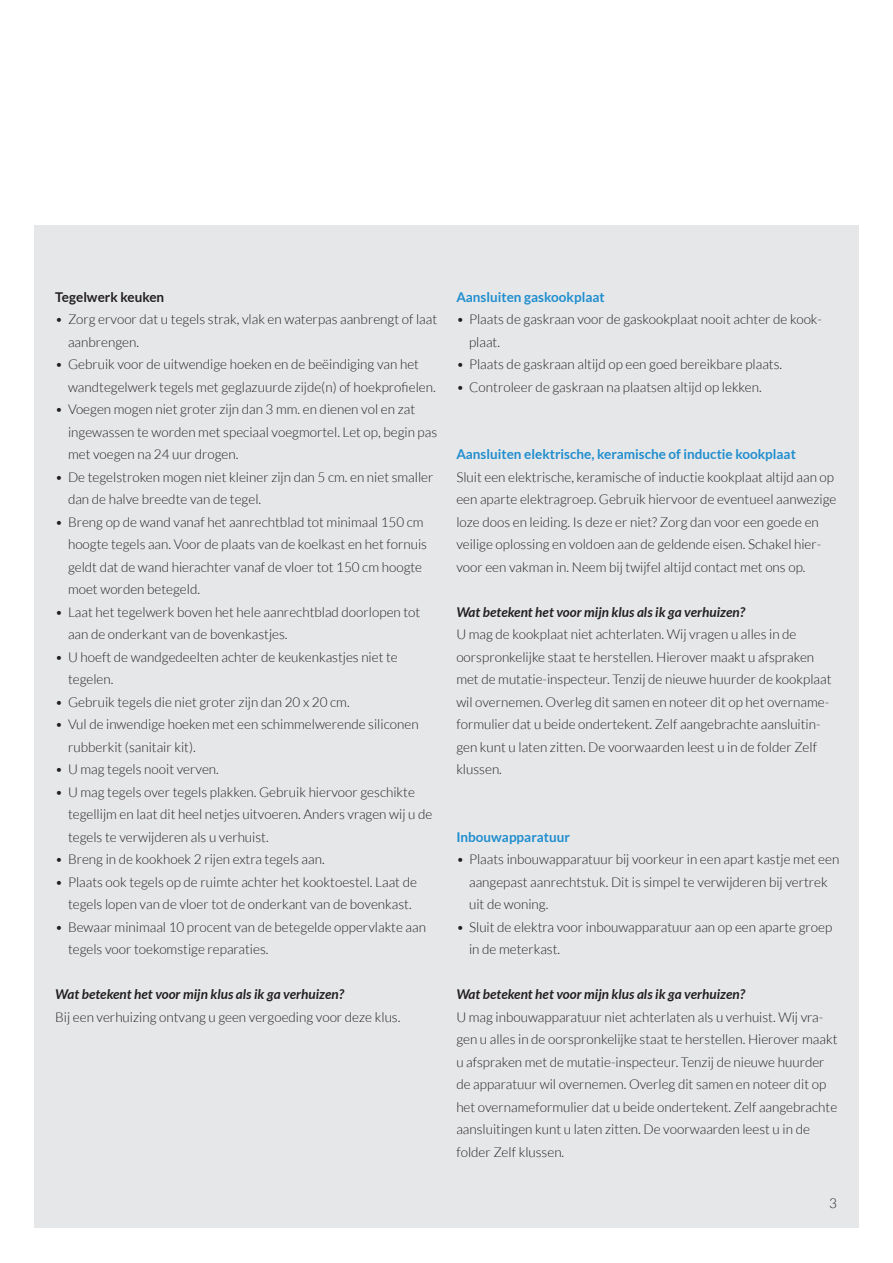
<style>
.page{position:relative;width:893px;height:1263px;background:#fff}
.page>*{position:absolute;margin:0;border:0;box-sizing:border-box;transform-origin:0 0}
.t1{font:300 13.5px/22.5px "Lato";color:#231f20}
.t2{font:italic 700 13.5px "Lato";color:#231f20}
.t3{font:700 13.5px "Lato";color:#208ece}
.t4{font:700 13.5px "Lato";color:#231f20}
</style>
<div class="page">
<div style="left:34px;top:225px;width:825px;height:1002px;background:#e6e7e9"></div>
<p class="t4" style="left:55px;top:289px;width:111px">Tegelwerk keuken</p>
<p class="t1" style="left:68px;top:308px;width:371px;text-indent:-13px">• Zorg ervoor dat u tegels strak, vlak en waterpas aanbrengt of laat aanbrengen.</p>
<p class="t1" style="left:68px;top:353px;width:369px;text-indent:-13px">• Gebruik voor de uitwendige hoeken en de beëindiging van het wandtegelwerk tegels met geglazuurde zijde(n) of hoekprofielen.</p>
<p class="t1" style="left:68px;top:398px;width:371px;text-indent:-13px">• Voegen mogen niet groter zijn dan 3 mm. en dienen vol en zat ingewassen te worden met speciaal voegmortel. Let op, begin pas met voegen na 24 uur drogen.</p>
<p class="t1" style="left:68px;top:466px;width:367px;text-indent:-13px">• De tegelstroken mogen niet kleiner zijn dan 5 cm. en niet smaller dan de halve breedte van de tegel.</p>
<p class="t1" style="left:68px;top:511px;width:361px;text-indent:-13px">• Breng op de wand vanaf het aanrechtblad tot minimaal 150 cm hoogte tegels aan. Voor de plaats van de koelkast en het fornuis geldt dat de wand hierachter vanaf de vloer tot 150 cm hoogte moet worden betegeld.</p>
<p class="t1" style="left:68px;top:601px;width:354px;text-indent:-13px">• Laat het tegelwerk boven het hele aanrechtblad doorlopen tot aan de onderkant van de bovenkastjes.</p>
<p class="t1" style="left:68px;top:646px;width:331px;text-indent:-13px">• U hoeft de wandgedeelten achter de keukenkastjes niet te tegelen.</p>
<p class="t1" style="left:55px;top:691px;width:296px">• Gebruik tegels die niet groter zijn dan 20 x 20 cm.</p>
<p class="t1" style="left:68px;top:713px;width:352px;text-indent:-13px">• Vul de inwendige hoeken met een schimmelwerende siliconen rubberkit (sanitair kit).</p>
<p class="t1" style="left:55px;top:758px;width:165px">• U mag tegels nooit verven.</p>
<p class="t1" style="left:68px;top:781px;width:366px;text-indent:-13px">• U mag tegels over tegels plakken. Gebruik hiervoor geschikte tegellijm en laat dit heel netjes uitvoeren. Anders vragen wij u de tegels te verwijderen als u verhuist.</p>
<p class="t1" style="left:55px;top:848px;width:271px">• Breng in de kookhoek 2 rijen extra tegels aan.</p>
<p class="t1" style="left:55px;top:871px;width:363px;text-align:center">• Plaats ook tegels op de ruimte achter het kooktoestel. Laat de tegels lopen van de vloer tot de onderkant van de bovenkast.</p>
<p class="t1" style="left:68px;top:916px;width:359px;text-indent:-13px">• Bewaar minimaal 10 procent van de betegelde oppervlakte aan tegels voor toekomstige reparaties.</p>
<p class="t2" style="left:55px;top:986px;width:290px">Wat betekent het voor mijn klus als ik ga verhuizen?</p>
<p class="t1" style="left:55px;top:1006px;width:347px">Bij een verhuizing ontvang u geen vergoeding voor deze klus.</p>
<p class="t3" style="left:456px;top:289px;width:150px">Aansluiten gaskookplaat</p>
<p class="t1" style="left:469px;top:308px;width:354px;text-indent:-13px">• Plaats de gaskraan voor de gaskookplaat nooit achter de kook&shy;plaat.</p>
<p class="t1" style="left:456px;top:353px;width:327px">• Plaats de gaskraan altijd op een goed bereikbare plaats.</p>
<p class="t1" style="left:456px;top:376px;width:307px">• Controleer de gaskraan na plaatsen altijd op lekken.</p>
<p class="t3" style="left:456px;top:447px;width:341px">Aansluiten elektrische, keramische of inductie kookplaat</p>
<p class="t1" style="left:456px;top:466px;width:382px">Sluit een elektrische, keramische of inductie kookplaat altijd aan op een aparte elektragroep. Gebruik hiervoor de eventueel aanwezige loze doos en leiding. Is deze er niet? Zorg dan voor een goede en veilige oplossing en voldoen aan de geldende eisen. Schakel hier&shy;voor een vakman in. Neem bij twijfel altijd contact met ons op.</p>
<p class="t2" style="left:456px;top:604px;width:290px">Wat betekent het voor mijn klus als ik ga verhuizen?</p>
<p class="t1" style="left:456px;top:623px;width:377px">U mag de kookplaat niet achterlaten. Wij vragen u alles in de oorspronkelijke staat te herstellen. Hierover maakt u afspraken met de mutatie-inspecteur. Tenzij de nieuwe huurder de kookplaat wil overnemen. Overleg dit samen en noteer dit op het overname&shy;formulier dat u beide ondertekent. Zelf aangebrachte aansluitin&shy;gen kunt u laten zitten. De voorwaarden leest u in de folder Zelf klussen.</p>
<p class="t3" style="left:456px;top:829px;width:115px">Inbouwapparatuur</p>
<p class="t1" style="left:469px;top:848px;width:372px;text-indent:-13px">• Plaats inbouwapparatuur bij voorkeur in een apart kastje met een aangepast aanrechtstuk. Dit is simpel te verwijderen bij vertrek uit de woning.</p>
<p class="t1" style="left:469px;top:916px;width:365px;text-indent:-13px">• Sluit de elektra voor inbouwapparatuur aan op een aparte groep in de meterkast.</p>
<p class="t2" style="left:456px;top:987px;width:290px">Wat betekent het voor mijn klus als ik ga verhuizen?</p>
<p class="t1" style="left:456px;top:1006px;width:383px">U mag inbouwapparatuur niet achterlaten als u verhuist. Wij vra&shy;gen u alles in de oorspronkelijke staat te herstellen. Hierover maakt u afspraken met de mutatie-inspecteur. Tenzij de nieuwe huurder de apparatuur wil overnemen. Overleg dit samen en noteer dit op het overnameformulier dat u beide ondertekent. Zelf aangebrachte aansluitingen kunt u laten zitten. De voorwaarden leest u in de folder Zelf klussen.</p>
<p class="t1" style="left:829px;top:1192px;width:9px">3</p>
</div>
